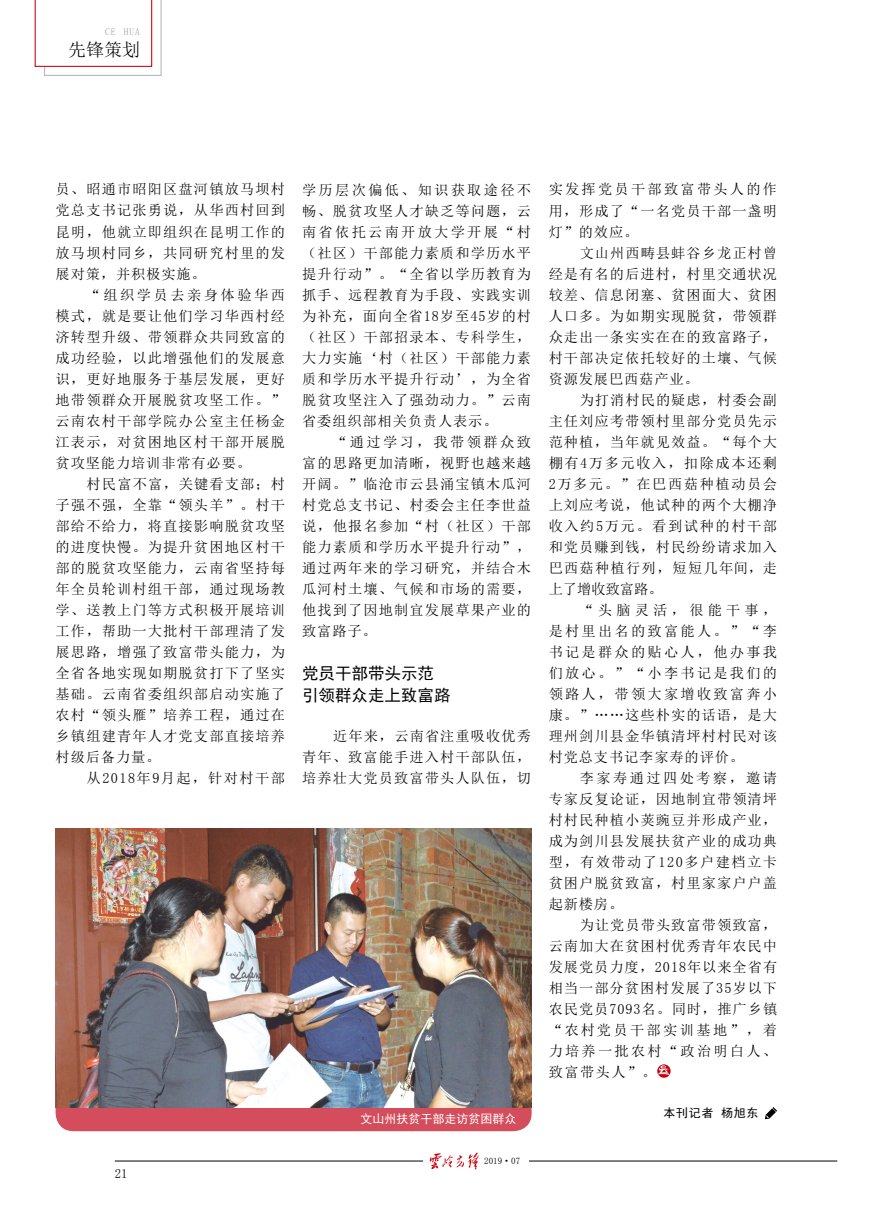
<style>
.page{position:relative;width:893px;height:1212px;background:#fff}
.page>*{position:absolute;margin:0;border:0;box-sizing:border-box;transform-origin:0 0}
.t1{font:18px "Sim Sun";color:#000}
.t2{font:16.5px/21px "Sim Hei";color:#000}
.t3{font:14.25px/21px "Sim Sun";letter-spacing:.075em;color:#000;text-align:justify}
.t4{font:14.25px "Sim Sun";letter-spacing:.1em;color:#000}
.t5{font:12.75px "Sim Sun";color:#000}
.t6{font:12px "Sim Hei";color:#fff}
.t7{font:12px "Sim Hei";letter-spacing:.06em;color:#000}
.t8{font:9.6px "Sim Sun";color:#9fa0a0}
.t9{font:9px "Sim Sun";color:#000}
</style>
<div class="page">
<hr style="left:115px;top:1161px;width:308px;height:1px;background:#000">
<svg style="left:430px;top:1152px;width:48px;height:17px"></svg>
<hr style="left:529px;top:1161px;width:308px;height:1px;background:#000">
<svg style="left:35px;top:0;width:127px;height:76px"></svg>
<div style="left:56px;top:1107px;width:476px;height:24px;background:#d44d5c"></div>
<svg style="left:657px;top:1064px;width:14px;height:14px"></svg>
<svg style="left:658px;top:1065px;width:12px;height:10px"></svg>
<svg style="left:765px;top:1107px;width:12px;height:12px"></svg>
<img style="left:56px;top:828px;width:476px;height:279px">
<p class="t8" style="left:105px;top:26px;width:36px">CE HUA</p>
<p class="t1" style="left:68px;top:40px;width:73px">先锋策划</p>
<p class="t3" style="left:56px;top:179px;width:231px">员、昭通市昭阳区盘河镇放马坝村党总支书记张勇说，从华西村回到昆明，他就立即组织在昆明工作的放马坝村同乡，共同研究村里的发展对策，并积极实施。</p>
<p class="t3" style="left:56px;top:284px;width:231px;text-indent:31px">“组织学员去亲身体验华西模式，就是要让他们学习华西村经济转型升级、带领群众共同致富的成功经验，以此增强他们的发展意识，更好地服务于基层发展，更好地带领群众开展脱贫攻坚工作。”云南农村干部学院办公室主任杨金江表示，对贫困地区村干部开展脱贫攻坚能力培训非常有必要。</p>
<p class="t3" style="left:56px;top:473px;width:231px;text-indent:31px">村民富不富，关键看支部；村子强不强，全靠“领头羊”。村干部给不给力，将直接影响脱贫攻坚的进度快慢。为提升贫困地区村干部的脱贫攻坚能力，云南省坚持每年全员轮训村组干部，通过现场教学、送教上门等方式积极开展培训工作，帮助一大批村干部理清了发展思路，增强了致富带头能力，为全省各地实现如期脱贫打下了坚实基础。云南省委组织部启动实施了农村“领头雁”培养工程，通过在乡镇组建青年人才党支部直接培养村级后备力量。</p>
<p class="t4" style="left:87px;top:770px;width:200px">从2018年9月起，针对村干部</p>
<p class="t5" style="left:115px;top:1166px;width:14px">21</p>
<p class="t3" style="left:302px;top:179px;width:231px">学历层次偏低、知识获取途径不畅、脱贫攻坚人才缺乏等问题，云南省依托云南开放大学开展“村（社区）干部能力素质和学历水平提升行动”。“全省以学历教育为抓手、远程教育为手段、实践实训为补充，面向全省18岁至45岁的村（社区）干部招录本、专科学生，大力实施‘村（社区）干部能力素质和学历水平提升行动’，为全省脱贫攻坚注入了强劲动力。”云南省委组织部相关负责人表示。</p>
<p class="t3" style="left:302px;top:431px;width:230px;text-indent:31px">“通过学习，我带领群众致富的思路更加清晰，视野也越来越开阔。”临沧市云县涌宝镇木瓜河村党总支书记、村委会主任李世益说，他报名参加“村（社区）干部能力素质和学历水平提升行动”，通过两年来的学习研究，并结合木瓜河村土壤、气候和市场的需要，他找到了因地制宜发展草果产业的致富路子。</p>
<p class="t2" style="left:302px;top:663px;width:150px">党员干部带头示范引领群众走上致富路</p>
<p class="t3" style="left:302px;top:725px;width:230px;text-indent:31px">近年来，云南省注重吸收优秀青年、致富能手进入村干部队伍，培养壮大党员致富带头人队伍，切</p>
<p class="t3" style="left:549px;top:179px;width:230px">实发挥党员干部致富带头人的作用，形成了“一名党员干部一盏明灯”的效应。</p>
<p class="t3" style="left:549px;top:242px;width:230px;text-indent:31px">文山州西畴县蚌谷乡龙正村曾经是有名的后进村，村里交通状况较差、信息闭塞、贫困面大、贫困人口多。为如期实现脱贫，带领群众走出一条实实在在的致富路子，村干部决定依托较好的土壤、气候资源发展巴西菇产业。</p>
<p class="t3" style="left:549px;top:389px;width:230px;text-indent:31px">为打消村民的疑虑，村委会副主任刘应考带领村里部分党员先示范种植，当年就见效益。“每个大棚有4万多元收入，扣除成本还剩2万多元。”在巴西菇种植动员会上刘应考说，他试种的两个大棚净收入约5万元。看到试种的村干部和党员赚到钱，村民纷纷请求加入巴西菇种植行列，短短几年间，走上了增收致富路。</p>
<p class="t3" style="left:549px;top:599px;width:230px;text-indent:31px">“头脑灵活，很能干事，是村里出名的致富能人。”“李书记是群众的贴心人，他办事我们放心。”“小李书记是我们的领路人，带领大家增收致富奔小康。”……这些朴实的话语，是大理州剑川县金华镇清坪村村民对该村党总支书记李家寿的评价。</p>
<p class="t3" style="left:549px;top:767px;width:230px;text-indent:31px">李家寿通过四处考察，邀请专家反复论证，因地制宜带领清坪村村民种植小荚豌豆并形成产业，成为剑川县发展扶贫产业的成功典型，有效带动了120多户建档立卡贫困户脱贫致富，村里家家户户盖起新楼房。</p>
<p class="t3" style="left:549px;top:914px;width:230px;text-indent:31px">为让党员带头致富带领致富，云南加大在贫困村优秀青年农民中发展党员力度，2018年以来全省有相当一部分贫困村发展了35岁以下农民党员7093名。同时，推广乡镇“农村党员干部实训基地”，着力培养一批农村“政治明白人、致富带头人”。</p>
<p class="t6" style="left:361px;top:1112px;width:157px">文山州扶贫干部走访贫困群众</p>
<p class="t7" style="left:663px;top:1107px;width:97px">本刊记者 杨旭东</p>
<p class="t9" style="left:484px;top:1156px;width:37px">2019·07</p>
</div>
